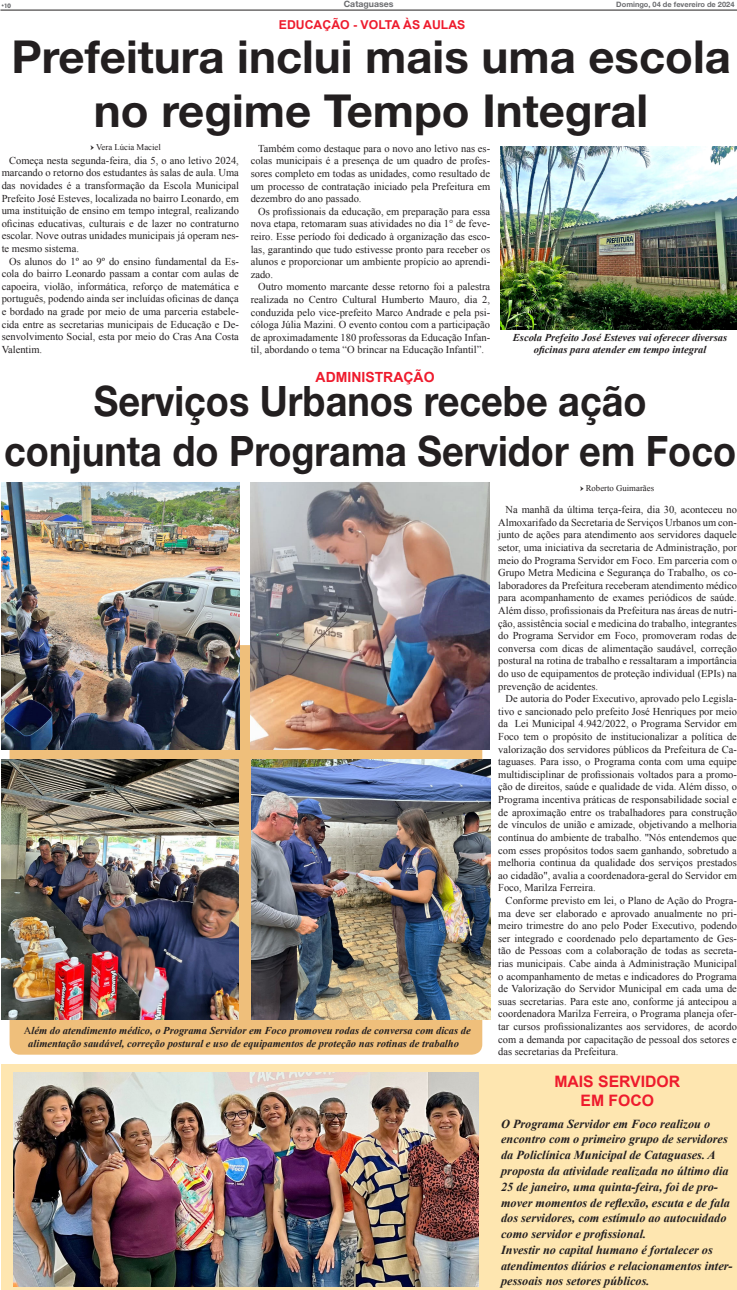
<style>
.page{position:relative;width:737px;height:1290px;background:#fff}
.page>*{position:absolute;margin:0;border:0;box-sizing:border-box;transform-origin:0 0}
.No_Spacing{font:700 45.5px "Helvetica Neue LT Std";color:#231f20}
.No_Spacing-2{font:700 42px "Helvetica Neue LT Std";color:#231f20;scale:.9 1}
.No_Spacing-3{font:700 15.75px "Arial";color:#ee1b2d}
.No_Spacing-4{font:700 14px "Arial";color:#ee1b2d}
.No_Spacing-5{font:italic 700 12.25px/15.8px "Times New Roman";color:#231f20}
.No_Spacing-6{font:700 12.25px "Arial";color:#ee1b2d}
.No_Spacing-7{font:10.5px/12.6px "Times New Roman";color:#231f20;text-align:justify}
.No_Spacing-8{font:italic 700 10.5px/12.6px "Times New Roman";color:#231f20}
.No_Spacing-9{font:8.75px "Times New Roman";color:#231f20}
.t1{font:700 8.75px "Helvetica Neue LT Std";color:#6c6d70}
.t2{font:700 7.44px "Helvetica Neue LT Std";color:#6c6d70}
.t3{font:700 7px "Futura";color:#6c6d70}
.s1{font-family:"Times New Roman";font-weight:400;font-size:7.88px}
.s2{font-family:"Minion Pro";font-weight:700}
.s3{font-weight:400;font-style:normal}
</style>
<div class="page">
<hr style="left:0;top:10px;width:737px;height:1px;background:#231f20">
<svg style="left:0;top:9px;width:13px;height:1px"></svg>
<div style="left:2px;top:1064px;width:735px;height:226px;background:#fee6b0"></div>
<div style="left:10px;top:645px;width:472px;height:409px;background:#efbf7b;border-radius:10px"></div>
<img style="left:2px;top:482px;width:237px;height:267px">
<img style="left:250px;top:482px;width:239px;height:267px">
<img style="left:2px;top:760px;width:236px;height:259px">
<img style="left:251px;top:760px;width:239px;height:259px">
<img style="left:14px;top:1072px;width:464px;height:214px">
<img style="left:500px;top:146px;width:237px;height:183px">
<p class="t3" style="left:1px;top:2px;width:11px"><span class="s1">•</span>10</p>
<p class="t1" style="left:344px;top:-2px;width:51px">Cataguases</p>
<p class="t2" style="left:616px;top:0;width:120px">Domingo, 04 de fevereiro de 2024</p>
<p class="No_Spacing-6" style="left:279px;top:16px;width:188px">EDUCAÇÃO - VOLTA ÀS AULAS</p>
<p class="No_Spacing" style="left:11px;top:28px;width:721px">Prefeitura inclui mais uma escola</p>
<p class="No_Spacing" style="left:94px;top:83px;width:556px">no regime Tempo Integral</p>
<p class="No_Spacing-7" style="left:251px;top:142px;width:241px;text-indent:7px">Também como destaque para o novo ano letivo nas es&shy;colas municipais é a presença de um quadro de profes&shy;sores completo em todas as unidades, como resultado de um processo de contratação iniciado pela Prefeitura em dezembro do ano passado.</p>
<p class="No_Spacing-7" style="left:251px;top:205px;width:241px;text-indent:7px">Os profissionais da educação, em preparação para essa nova etapa, retomaram suas atividades no dia 1° de feve&shy;reiro. Esse período foi dedicado à organização das esco&shy;las, garantindo que tudo estivesse pronto para receber os alunos e proporcionar um ambiente propício ao aprendi&shy;zado.</p>
<p class="No_Spacing-7" style="left:251px;top:280px;width:241px;text-indent:7px">Outro momento marcante desse retorno foi a palestra realizada no Centro Cultural Humberto Mauro, dia 2, conduzida pelo vice-prefeito Marco Andrade e pela psi&shy;cóloga Júlia Mazini. O evento contou com a participação de aproximadamente 180 professoras da Educação Infan&shy;til, abordando o tema “O brincar na Educação Infantil”.</p>
<p class="No_Spacing-9" style="left:91px;top:141px;width:72px"><span class="s2">→</span> Vera Lúcia Maciel</p>
<p class="No_Spacing-7" style="left:2px;top:154px;width:239px;text-indent:7px">Começa nesta segunda-feira, dia 5, o ano letivo 2024, marcando o retorno dos estudantes às salas de aula. Uma das novidades é a transformação da Escola Municipal Prefeito José Esteves, localizada no bairro Leonardo, em uma instituição de ensino em tempo integral, realizando oficinas educativas, culturais e de lazer no contraturno escolar. Nove outras unidades municipais já operam nes&shy;te mesmo sistema.</p>
<p class="No_Spacing-7" style="left:2px;top:255px;width:239px;text-indent:7px">Os alunos do 1º ao 9º do ensino fundamental da Es&shy;cola do bairro Leonardo passam a contar com aulas de capoeira, violão, informática, reforço de matemática e português, podendo ainda ser incluídas oficinas de dança e bordado na grade por meio de uma parceria estabele&shy;cida entre as secretarias municipais de Educação e De&shy;senvolvimento Social, esta por meio do Cras Ana Costa Valentim.</p>
<p class="No_Spacing-8" style="left:513px;top:330px;width:216px">Escola Prefeito José Esteves vai oferecer diversas</p>
<p class="No_Spacing-8" style="left:534px;top:343px;width:174px">oficinas para atender em tempo integral</p>
<p class="No_Spacing-4" style="left:315px;top:368px;width:120px">ADMINISTRAÇÃO</p>
<p class="No_Spacing-2" style="left:94px;top:375px;width:615px">Serviços Urbanos recebe ação</p>
<p class="No_Spacing-2" style="left:4px;top:425px;width:814px">conjunta do Programa Servidor em Foco</p>
<p class="No_Spacing-7" style="left:498px;top:503px;width:240px;text-indent:7px">Na manhã da última terça-feira, dia 30, aconteceu no Almoxarifado da Secretaria de Serviços Urbanos um con&shy;junto de ações para atendimento aos servidores daquele setor, uma iniciativa da secretaria de Administração, por meio do Programa Servidor em Foco. Em parceria com o Grupo Metra Medicina e Segurança do Trabalho, os co&shy;laboradores da Prefeitura receberam atendimento médico para acompanhamento de exames periódicos de saúde.<br>Além disso, profissionais da Prefeitura nas áreas de nutri&shy;ção, assistência social e medicina do trabalho, integrantes do Programa Servidor em Foco, promoveram rodas de conversa com dicas de alimentação saudável, correção postural na rotina de trabalho e ressaltaram a importância do uso de equipamentos de proteção individual (EPIs) na prevenção de acidentes.</p>
<p class="No_Spacing-7" style="left:498px;top:692px;width:240px;text-indent:7px">De autoria do Poder Executivo, aprovado pelo Legisla&shy;tivo e sancionado pelo prefeito José Henriques por meio da Lei Municipal 4.942/2022, o Programa Servidor em Foco tem o propósito de institucionalizar a política de valorização dos servidores públicos da Prefeitura de Ca&shy;taguases. Para isso, o Programa conta com uma equipe multidisciplinar de profissionais voltados para a promo&shy;ção de direitos, saúde e qualidade de vida. Além disso, o Programa incentiva práticas de responsabilidade social e de aproximação entre os trabalhadores para construção de vínculos de união e amizade, objetivando a melhoria contínua do ambiente de trabalho. "Nós entendemos que com esses propósitos todos saem ganhando, sobretudo a melhoria continua da qualidade dos serviços prestados ao cidadão", avalia a coordenadora-geral do Servidor em Foco, Marilza Ferreira.</p>
<p class="No_Spacing-7" style="left:498px;top:894px;width:240px;text-indent:7px">Conforme previsto em lei, o Plano de Ação do Progra&shy;ma deve ser elaborado e aprovado anualmente no pri&shy;meiro trimestre do ano pelo Poder Executivo, podendo ser integrado e coordenado pelo departamento de Ges&shy;tão de Pessoas com a colaboração de todas as secreta&shy;rias municipais. Cabe ainda à Administração Municipal o acompanhamento de metas e indicadores do Programa de Valorização do Servidor Municipal em cada uma de suas secretarias. Para este ano, conforme já antecipou a coordenadora Marilza Ferreira, o Programa planeja ofer&shy;tar cursos profissionalizantes aos servidores, de acordo com a demanda por capacitação de pessoal dos setores e das secretarias da Prefeitura.</p>
<p class="No_Spacing-9" style="left:580px;top:482px;width:75px"><span class="s2">→</span> Roberto Guimarães</p>
<p class="No_Spacing-8" style="left:28px;top:1024px;width:444px;text-indent:-4px"><span class="s3">A</span>lém do atendimento médico, o Programa Servidor em Foco promoveu rodas de conversa com dicas de alimentação saudável, correção postural e uso de equipamentos de proteção nas rotinas de trabalho</p>
<p class="No_Spacing-3" style="left:554px;top:1071px;width:127px">MAIS SERVIDOR</p>
<p class="No_Spacing-3" style="left:580px;top:1089px;width:75px">EM FOCO</p>
<p class="No_Spacing-5" style="left:501px;top:1115px;width:230px">O Programa Servidor em Foco realizou o encontro com o primeiro grupo de servidores da Policlínica Municipal de Cataguases. A proposta da atividade realizada no último dia 25 de janeiro, uma quinta-feira, foi de pro&shy;mover momentos de reflexão, escuta e de fala dos servidores, com estímulo ao autocuidado como servidor e profissional.</p>
<p class="No_Spacing-5" style="left:501px;top:1241px;width:233px">Investir no capital humano é fortalecer os atendimentos diários e relacionamentos inter&shy;pessoais nos setores públicos.</p>
</div>
